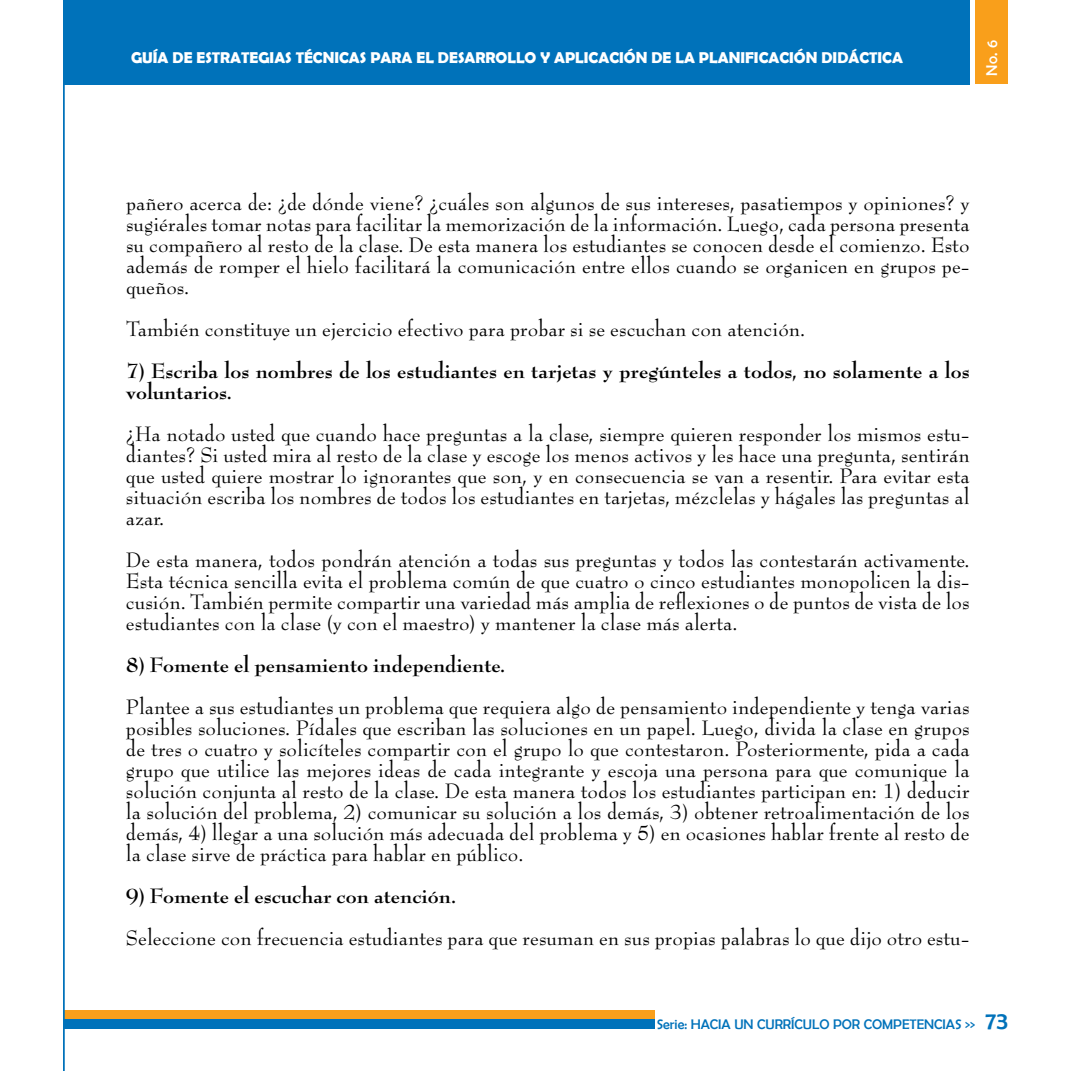
<style>
.page{position:relative;width:1071px;height:1071px;background:#fff}
.page>*{position:absolute;margin:0;border:0;box-sizing:border-box;transform-origin:0 0}
.t1{font:22.75px/21px "Bernhard Modern Std";color:#000;text-align:justify}
.t2{font:700 22.75px/21px "Bernhard Modern Std";color:#000}
.t3{font:700 15.75px "Berlin Sans FB Demi";color:#fff}
.t4{font:15.75px "Berlin Sans FB";color:#fff}
.t5{font:14px "Berlin Sans FB";color:#0072ba}
.s1{font-size:24.5px}
</style>
<div class="page">
<div style="left:65px;top:1010px;width:590px;height:9px;background:#f99f1b"></div>
<div style="left:63px;top:0;width:907px;height:84px;background:#0072ba"></div>
<hr style="left:63px;top:0;width:2px;height:1071px;background:#0072ba">
<div style="left:975px;top:0;width:33px;height:84px;background:#f99f1b"></div>
<div style="left:65px;top:1019px;width:590px;height:10px;background:#0072ba"></div>
<p class="t3" style="left:131px;top:48px;width:774px">GUÍA DE ESTRATEGIAS TÉCNICAS PARA EL DESARROLLO Y APLICACIÓN DE LA PLANIFICACIÓN DIDÁCTICA</p>
<p class="t4" style="left:983px;top:76px;width:38px;rotate:-90deg">No. 6</p>
<p class="t1" style="left:126px;top:193px;width:845px">pañero acerca de: ¿de dónde viene? ¿cuáles son algunos de sus intereses, pasatiempos y opiniones? y sugiérales tomar notas para facilitar la memorización de la información. Luego, cada persona presenta su compañero al resto de la clase. De esta manera los estudiantes se conocen desde el comienzo. Esto además de romper el hielo facilitará la comunicación entre ellos cuando se organicen en grupos pe&shy;queños.</p>
<p class="t1" style="left:126px;top:319px;width:681px">También constituye un ejercicio efectivo para probar si se escuchan con atención.</p>
<p class="t2" style="left:126px;top:361px;width:845px">7) Escriba los nombres de los estudiantes en tarjetas y pregúnteles a todos, no solamente a los voluntarios.</p>
<p class="t1" style="left:126px;top:424px;width:845px">¿Ha notado usted que cuando hace preguntas a la clase, siempre quieren responder los mismos estu&shy;diantes? Si usted mira al resto de la clase y escoge los menos activos y les hace una pregunta, sentirán que usted quiere mostrar lo ignorantes que son, y en consecuencia se van a resentir. Para evitar esta situación escriba los nombres de todos los estudiantes en tarjetas, mézclelas y hágales las preguntas al azar.</p>
<p class="t1" style="left:126px;top:550px;width:845px">De esta manera, todos pondrán atención a todas sus preguntas y todos las contestarán activamente.<br>Esta técnica sencilla evita el problema común de que cuatro o cinco estudiantes monopolicen la dis&shy;cusión. También permite compartir una variedad más amplia de reflexiones o de puntos de vista de los estudiantes con la clase (y con el maestro) y mantener la clase más alerta.</p>
<p class="t2" style="left:126px;top:655px;width:381px">8) Fomente el pensamiento independiente.</p>
<p class="t1" style="left:126px;top:697px;width:845px">Plantee a sus estudiantes un problema que requiera algo de pensamiento independiente y tenga varias posibles soluciones. Pídales que escriban las soluciones en un papel. Luego, divida la clase en grupos de tres o cuatro y solicíteles compartir con el grupo lo que contestaron. Posteriormente, pida a cada grupo que utilice las mejores ideas de cada integrante y escoja una persona para que comunique la solución conjunta al resto de la clase. De esta manera todos los estudiantes participan en: 1) deducir la solución del problema, 2) comunicar su solución a los demás, 3) obtener retroalimentación de los demás, 4) llegar a una solución más adecuada del problema y 5) en ocasiones hablar frente al resto de la clase sirve de práctica para hablar en público.</p>
<p class="t2" style="left:126px;top:886px;width:332px">9) Fomente el escuchar con atención.</p>
<p class="t1" style="left:126px;top:928px;width:845px">Seleccione con frecuencia estudiantes para que resuman en sus propias palabras lo que dijo otro estu-</p>
<p class="t5" style="left:657px;top:1016px;width:353px">Serie: HACIA UN CURRÍCULO POR COMPETENCIAS &gt;&gt; <span class="s1">73</span></p>
</div>
